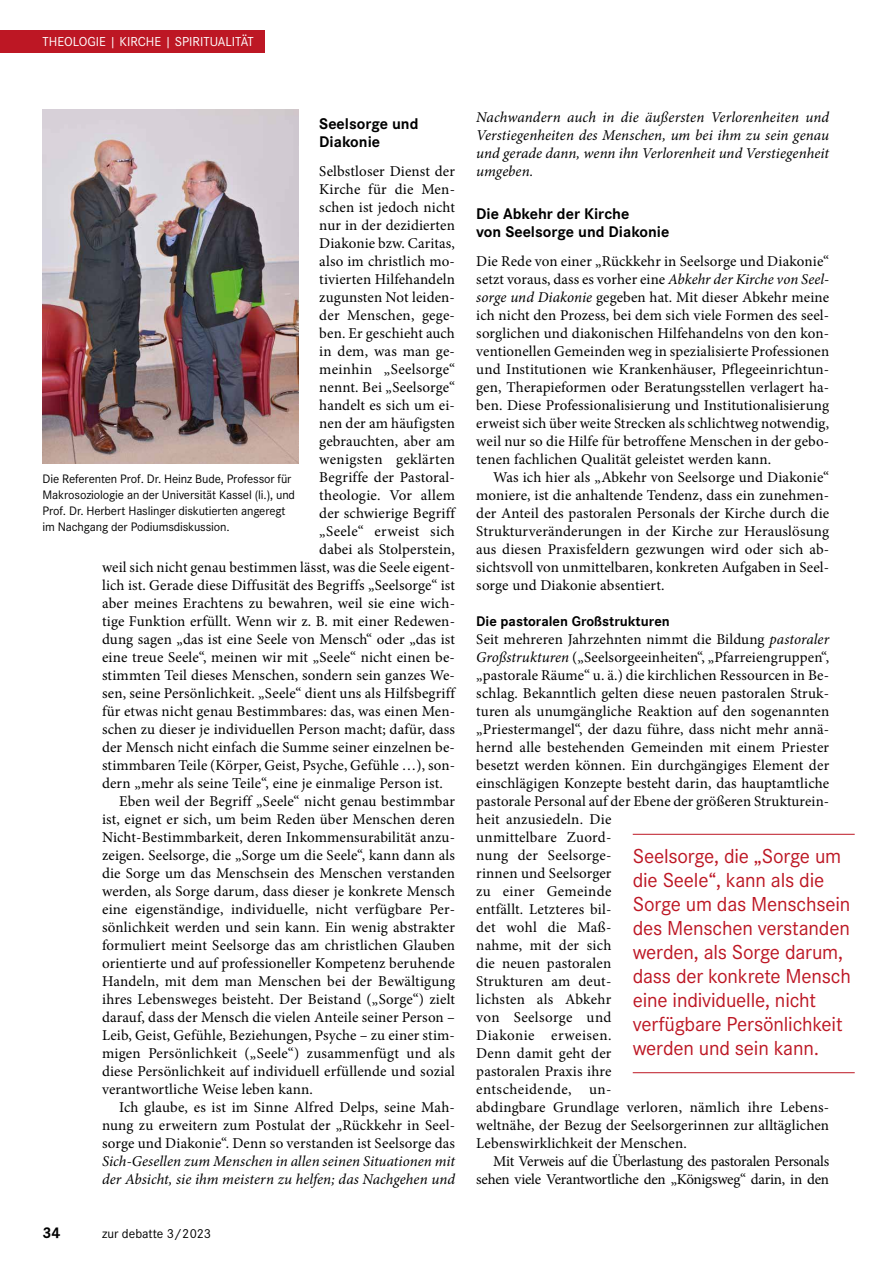
<style>
.page{position:relative;width:893px;height:1263px;background:#fff}
.page>*{position:absolute;margin:0;border:0;box-sizing:border-box;transform-origin:0 0}
.t1{font:21px/24px "Corporate S";letter-spacing:-.01em;color:#bd1724}
.t2{font:700 16.05px/18px "Corporate S";color:#000}
.t3{font:15px/18px "Minion Pro";letter-spacing:.01em;color:#000;text-align:justify}
.t4{font:italic 15px/18px "Minion Pro";letter-spacing:.005em;color:#000}
.t5{font:15px/18px "Minion Pro";letter-spacing:-.02em;color:#000;text-align:right}
.t6{font:700 14.55px "Corporate S";color:#000}
.t7{font:13.5px "Corporate S";color:#fff}
.t8{font:13.5px "Corporate S";color:#000}
.t9{font:12.75px/16px "Corporate S";letter-spacing:-.01em;color:#000}
.s1{font-style:italic}
</style>
<div class="page">
<img style="left:43px;top:109px;width:255px;height:355px">
<hr style="left:633px;top:834px;width:222px;height:1px;background:#bd1724">
<hr style="left:633px;top:1072px;width:222px;height:1px;background:#bd1724">
<div style="left:0;top:30px;width:264px;height:23px;background:#bd1724"></div>
<p class="t7" style="left:43px;top:32px;width:213px">THEOLOGIE | KIRCHE | SPIRITUALITÄT</p>
<p class="t2" style="left:319px;top:114px;width:101px">Seelsorge und<br>Diakonie</p>
<p class="t3" style="left:319px;top:162px;width:137px">Selbstloser Dienst der</p>
<p class="t3" style="left:319px;top:180px;width:137px">Kirche für die Men-</p>
<p class="t3" style="left:319px;top:198px;width:137px">schen ist jedoch nicht</p>
<p class="t3" style="left:319px;top:216px;width:137px">nur in der dezidierten</p>
<p class="t3" style="left:319px;top:234px;width:137px">Diakonie bzw. Caritas,</p>
<p class="t3" style="left:319px;top:252px;width:137px">also im christlich mo-</p>
<p class="t3" style="left:319px;top:270px;width:137px">tivierten Hilfehandeln</p>
<p class="t3" style="left:319px;top:288px;width:137px">zugunsten Not leiden-</p>
<p class="t3" style="left:319px;top:306px;width:137px">der Menschen, gege-</p>
<p class="t3" style="left:319px;top:324px;width:137px">ben. Er geschieht auch</p>
<p class="t3" style="left:319px;top:342px;width:137px">in dem, was man ge-</p>
<p class="t3" style="left:319px;top:360px;width:137px">meinhin „Seelsorge“</p>
<p class="t3" style="left:319px;top:378px;width:137px">nennt. Bei „Seelsorge“</p>
<p class="t3" style="left:319px;top:396px;width:137px">handelt es sich um ei-</p>
<p class="t3" style="left:319px;top:414px;width:137px">nen der am häufigsten</p>
<p class="t3" style="left:319px;top:432px;width:137px">gebrauchten, aber am</p>
<p class="t3" style="left:319px;top:450px;width:137px">wenigsten geklärten</p>
<p class="t3" style="left:319px;top:468px;width:137px">Begriffe der Pastoral-</p>
<p class="t3" style="left:319px;top:486px;width:137px">theologie. Vor allem</p>
<p class="t3" style="left:319px;top:504px;width:137px">der schwierige Begriff</p>
<p class="t3" style="left:319px;top:522px;width:137px">„Seele“ erweist sich</p>
<p class="t3" style="left:319px;top:540px;width:137px">dabei als Stolperstein,</p>
<p class="t3" style="left:102px;top:558px;width:354px">weil sich nicht genau bestimmen lässt, was die Seele eigent-</p>
<p class="t3" style="left:102px;top:576px;width:354px">lich ist. Gerade diese Diffusität des Begriffs „Seelsorge“ ist</p>
<p class="t3" style="left:102px;top:594px;width:354px">aber meines Erachtens zu bewahren, weil sie eine wich-</p>
<p class="t3" style="left:102px;top:612px;width:354px">tige Funktion erfüllt. Wenn wir z. B. mit einer Redewen-</p>
<p class="t3" style="left:102px;top:630px;width:354px">dung sagen „das ist eine Seele von Mensch“ oder „das ist</p>
<p class="t3" style="left:102px;top:648px;width:354px">eine treue Seele“, meinen wir mit „Seele“ nicht einen be-</p>
<p class="t3" style="left:102px;top:666px;width:354px">stimmten Teil dieses Menschen, sondern sein ganzes We-</p>
<p class="t3" style="left:102px;top:684px;width:354px">sen, seine Persönlichkeit. „Seele“ dient uns als Hilfsbegriff</p>
<p class="t3" style="left:102px;top:702px;width:354px">für etwas nicht genau Bestimmbares: das, was einen Men-</p>
<p class="t3" style="left:102px;top:720px;width:354px">schen zu dieser je individuellen Person macht; dafür, dass</p>
<p class="t3" style="left:102px;top:738px;width:354px">der Mensch nicht einfach die Summe seiner einzelnen be-</p>
<p class="t3" style="left:102px;top:756px;width:354px">stimmbaren Teile (Körper, Geist, Psyche, Gefühle …), son-</p>
<p class="t3" style="left:102px;top:774px;width:342px">dern „mehr als seine Teile“, eine je einmalige Person ist.</p>
<p class="t3" style="left:119px;top:792px;width:337px">Eben weil der Begriff „Seele“ nicht genau bestimmbar</p>
<p class="t3" style="left:102px;top:810px;width:354px">ist, eignet er sich, um beim Reden über Menschen deren</p>
<p class="t3" style="left:102px;top:828px;width:354px">Nicht-Bestimmbarkeit, deren Inkommensurabilität anzu-</p>
<p class="t3" style="left:102px;top:846px;width:354px">zeigen. Seelsorge, die „Sorge um die Seele“, kann dann als</p>
<p class="t3" style="left:102px;top:864px;width:354px">die Sorge um das Menschsein des Menschen verstanden</p>
<p class="t3" style="left:102px;top:882px;width:354px">werden, als Sorge darum, dass dieser je konkrete Mensch</p>
<p class="t3" style="left:102px;top:900px;width:354px">eine eigenständige, individuelle, nicht verfügbare Per-</p>
<p class="t3" style="left:102px;top:918px;width:354px">sönlichkeit werden und sein kann. Ein wenig abstrakter</p>
<p class="t3" style="left:102px;top:936px;width:355px">formuliert meint Seelsorge das am christlichen Glauben</p>
<p class="t3" style="left:102px;top:954px;width:354px">orientierte und auf professioneller Kompetenz beruhende</p>
<p class="t3" style="left:102px;top:972px;width:354px">Handeln, mit dem man Menschen bei der Bewältigung</p>
<p class="t3" style="left:102px;top:990px;width:354px">ihres Lebensweges beisteht. Der Beistand („Sorge“) zielt</p>
<p class="t3" style="left:102px;top:1008px;width:354px">darauf, dass der Mensch die vielen Anteile seiner Person –</p>
<p class="t3" style="left:102px;top:1026px;width:354px">Leib, Geist, Gefühle, Beziehungen, Psyche – zu einer stim-</p>
<p class="t3" style="left:102px;top:1044px;width:354px">migen Persönlichkeit („Seele“) zusammenfügt und als</p>
<p class="t3" style="left:102px;top:1062px;width:354px">diese Persönlichkeit auf individuell erfüllende und sozial</p>
<p class="t3" style="left:102px;top:1080px;width:212px">verantwortliche Weise leben kann.</p>
<p class="t3" style="left:119px;top:1098px;width:337px">Ich glaube, es ist im Sinne Alfred Delps, seine Mah-</p>
<p class="t3" style="left:102px;top:1116px;width:355px">nung zu erweitern zum Postulat der „Rückkehr in Seel-</p>
<p class="t3" style="left:102px;top:1134px;width:354px">sorge und Diakonie“. Denn so verstanden ist Seelsorge das</p>
<p class="t4" style="left:102px;top:1152px;width:354px">Sich-Gesellen zum Menschen in allen seinen Situationen mit der Absicht, sie ihm meistern zu helfen; das Nachgehen und</p>
<p class="t9" style="left:43px;top:470px;width:254px">Die Referenten Prof. Dr. Heinz Bude, Professor für Makrosoziologie an der Universität Kassel (li.), und Prof. Dr. Herbert Haslinger diskutierten angeregt im Nachgang der Podiumsdiskussion.</p>
<p class="t2" style="left:43px;top:1223px;width:19px">34</p>
<p class="t8" style="left:102px;top:1224px;width:110px">zur debatte 3/2023</p>
<p class="t4" style="left:476px;top:108px;width:354px;text-align:justify">Nachwandern auch in die äußersten Verlorenheiten und Verstiegenheiten des Menschen, um bei ihm zu sein genau und gerade dann, wenn ihn Verlorenheit und Verstiegenheit umgeben.</p>
<p class="t2" style="left:476px;top:204px;width:195px">Die Abkehr der Kirche<br>von Seelsorge und Diakonie</p>
<p class="t3" style="left:476px;top:252px;width:354px">Die Rede von einer „Rückkehr in Seelsorge und Diakonie“ setzt voraus, dass es vorher eine <span class="s1">Abkehr der Kirche von Seel&shy;sorge und Diakonie</span> gegeben hat. Mit dieser Abkehr meine ich nicht den Prozess, bei dem sich viele Formen des seel&shy;sorglichen und diakonischen Hilfehandelns von den kon&shy;ventionellen Gemeinden weg in spezialisierte Professionen und Institutionen wie Krankenhäuser, Pflegeeinrichtun&shy;gen, Therapieformen oder Beratungsstellen verlagert ha&shy;ben. Diese Professionalisierung und Institutionalisierung erweist sich über weite Strecken als schlichtweg notwendig, weil nur so die Hilfe für betroffene Menschen in der gebo&shy;tenen fachlichen Qualität geleistet werden kann.</p>
<p class="t3" style="left:476px;top:468px;width:354px;text-indent:17px">Was ich hier als „Abkehr von Seelsorge und Diakonie“ moniere, ist die anhaltende Tendenz, dass ein zunehmen&shy;der Anteil des pastoralen Personals der Kirche durch die Strukturveränderungen in der Kirche zur Herauslösung aus diesen Praxisfeldern gezwungen wird oder sich ab&shy;sichtsvoll von unmittelbaren, konkreten Aufgaben in Seel&shy;sorge und Diakonie absentiert.</p>
<p class="t6" style="left:476px;top:611px;width:195px">Die pastoralen Großstrukturen</p>
<p class="t3" style="left:476px;top:630px;width:354px;text-align:left">Seit mehreren Jahrzehnten nimmt die Bildung <span class="s1">pastoraler Großstrukturen</span> („Seelsorgeeinheiten“, „Pfarreiengruppen“, „pastorale Räume“ u. ä.) die kirchlichen Ressourcen in Be&shy;schlag. Bekanntlich gelten diese neuen pastoralen Struk&shy;turen als unumgängliche Reaktion auf den sogenannten „Priestermangel“, der dazu führe, dass nicht mehr annä&shy;hernd alle bestehenden Gemeinden mit einem Priester besetzt werden können. Ein durchgängiges Element der einschlägigen Konzepte besteht darin, das hauptamtliche pastorale Personal auf der Ebene der größeren Strukturein&shy;heit anzusiedeln. Die<br>unmittelbare Zuord-<br>nung der Seelsorge-<br>rinnen und Seelsorger<br>zu einer Gemeinde<br>entfällt. Letzteres bil-<br>det wohl die Maß-<br>nahme, mit der sich<br>die neuen pastoralen<br>Strukturen am deut-<br>lichsten als Abkehr<br>von Seelsorge und<br>Diakonie erweisen.<br>Denn damit geht der<br>pastoralen Praxis ihre<br>entscheidende, un-<br>abdingbare Grundlage verloren, nämlich ihre Lebens&shy;weltnähe, der Bezug der Seelsorgerinnen zur alltäglichen Lebenswirklichkeit der Menschen.</p>
<p class="t5" style="left:476px;top:1152px;width:354px">Mit Verweis auf die Überlastung des pastoralen Personals sehen viele Verantwortliche den „Königsweg“ darin, in den</p>
<h1 class="t1" style="left:633px;top:843px;width:220px">Seelsorge, die „Sorge um die Seele“, kann als die<br>Sorge um das Menschsein des Menschen verstanden werden, als Sorge darum, dass der konkrete Mensch eine individuelle, nicht verfügbare Persönlichkeit werden und sein kann.</h1>
</div>
